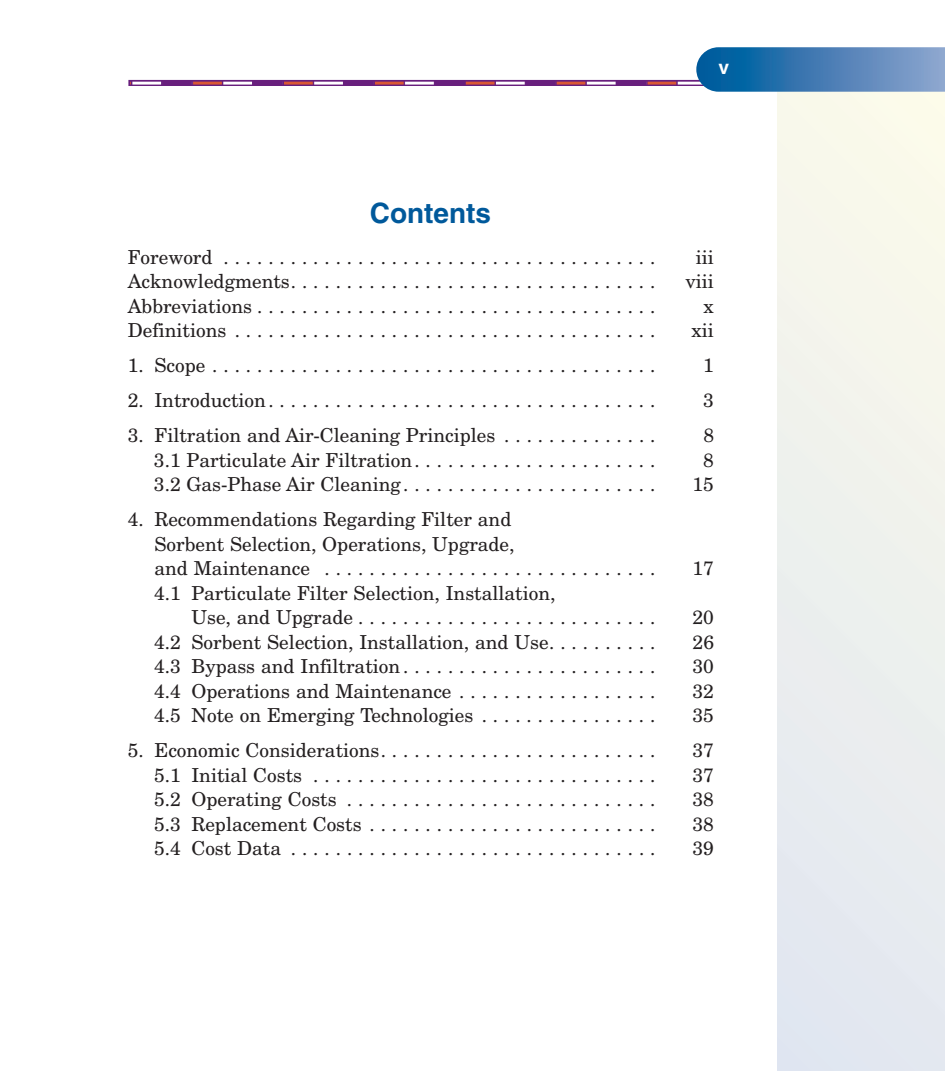
<style>
.page{position:relative;width:945px;height:1071px;background:#fff}
.page>*{position:absolute;margin:0;border:0;box-sizing:border-box;transform-origin:0 0}
.t1{font:700 28px "Helvetica";color:#00599b}
.t2{font:19.25px/24.5px "New Century Schlbk";color:#231f20}
.t3{font:700 19.25px "Helvetica";color:#fff}
</style>
<div class="page">
<div style="left:777px;top:91px;width:168px;height:980px;background:linear-gradient(to right,#ecefee,#f0f2ed)"></div>
<svg style="left:128px;top:47px;width:817px;height:45px"></svg>
<p class="t3" style="left:719px;top:60px;width:12px">v</p>
<h1 class="t1" style="left:370px;top:203px;width:123px">Contents</h1>
<p class="t2" style="left:128px;top:246px;width:529px">Foreword . . . . . . . . . . . . . . . . . . . . . . . . . . . . . . . . . . . . . . .</p>
<p class="t2" style="left:696px;top:246px;width:20px">iii</p>
<p class="t2" style="left:128px;top:271px;width:529px">Acknowledgments. . . . . . . . . . . . . . . . . . . . . . . . . . . . . . . . .</p>
<p class="t2" style="left:685px;top:271px;width:30px">viii</p>
<p class="t2" style="left:128px;top:295px;width:529px">Abbreviations . . . . . . . . . . . . . . . . . . . . . . . . . . . . . . . . . . . .</p>
<p class="t2" style="left:704px;top:295px;width:12px">x</p>
<p class="t2" style="left:128px;top:320px;width:529px">Definitions . . . . . . . . . . . . . . . . . . . . . . . . . . . . . . . . . . . . . .</p>
<p class="t2" style="left:691px;top:320px;width:24px">xii</p>
<p class="t2" style="left:128px;top:355px;width:529px">1. Scope . . . . . . . . . . . . . . . . . . . . . . . . . . . . . . . . . . . . . . . .</p>
<p class="t2" style="left:703px;top:355px;width:12px">1</p>
<p class="t2" style="left:128px;top:390px;width:529px">2. Introduction. . . . . . . . . . . . . . . . . . . . . . . . . . . . . . . . . . .</p>
<p class="t2" style="left:703px;top:390px;width:12px">3</p>
<p class="t2" style="left:128px;top:425px;width:529px">3. Filtration and Air-Cleaning Principles . . . . . . . . . . . . . .</p>
<p class="t2" style="left:703px;top:425px;width:12px">8</p>
<p class="t2" style="left:154px;top:449px;width:503px">3.1 Particulate Air Filtration. . . . . . . . . . . . . . . . . . . . . .</p>
<p class="t2" style="left:703px;top:449px;width:12px">8</p>
<p class="t2" style="left:154px;top:474px;width:503px">3.2 Gas-Phase Air Cleaning. . . . . . . . . . . . . . . . . . . . . . .</p>
<p class="t2" style="left:693px;top:474px;width:23px">15</p>
<p class="t2" style="left:154px;top:509px;width:503px;text-indent:-27px">4. Recommendations Regarding Filter and<br>Sorbent Selection, Operations, Upgrade,<br>and Maintenance . . . . . . . . . . . . . . . . . . . . . . . . . . . . . .</p>
<p class="t2" style="left:693px;top:558px;width:23px">17</p>
<p class="t2" style="left:191px;top:582px;width:466px;text-indent:-37px">4.1 Particulate Filter Selection, Installation,<br>Use, and Upgrade . . . . . . . . . . . . . . . . . . . . . . . . . . .</p>
<p class="t2" style="left:693px;top:607px;width:23px">20</p>
<p class="t2" style="left:154px;top:631px;width:503px">4.2 Sorbent Selection, Installation, and Use. . . . . . . . . .</p>
<p class="t2" style="left:693px;top:631px;width:23px">26</p>
<p class="t2" style="left:154px;top:656px;width:503px">4.3 Bypass and Infiltration . . . . . . . . . . . . . . . . . . . . . . .</p>
<p class="t2" style="left:693px;top:656px;width:23px">30</p>
<p class="t2" style="left:154px;top:680px;width:503px">4.4 Operations and Maintenance . . . . . . . . . . . . . . . . . .</p>
<p class="t2" style="left:693px;top:680px;width:23px">32</p>
<p class="t2" style="left:154px;top:705px;width:503px">4.5 Note on Emerging Technologies . . . . . . . . . . . . . . . .</p>
<p class="t2" style="left:693px;top:705px;width:23px">35</p>
<p class="t2" style="left:128px;top:740px;width:529px">5. Economic Considerations. . . . . . . . . . . . . . . . . . . . . . . . .</p>
<p class="t2" style="left:693px;top:740px;width:23px">37</p>
<p class="t2" style="left:154px;top:764px;width:503px">5.1 Initial Costs . . . . . . . . . . . . . . . . . . . . . . . . . . . . . . .</p>
<p class="t2" style="left:693px;top:764px;width:23px">37</p>
<p class="t2" style="left:154px;top:789px;width:503px">5.2 Operating Costs . . . . . . . . . . . . . . . . . . . . . . . . . . . .</p>
<p class="t2" style="left:693px;top:789px;width:23px">38</p>
<p class="t2" style="left:154px;top:813px;width:503px">5.3 Replacement Costs . . . . . . . . . . . . . . . . . . . . . . . . . .</p>
<p class="t2" style="left:693px;top:813px;width:23px">38</p>
<p class="t2" style="left:154px;top:838px;width:503px">5.4 Cost Data . . . . . . . . . . . . . . . . . . . . . . . . . . . . . . . . .</p>
<p class="t2" style="left:693px;top:838px;width:23px">39</p>
</div>
